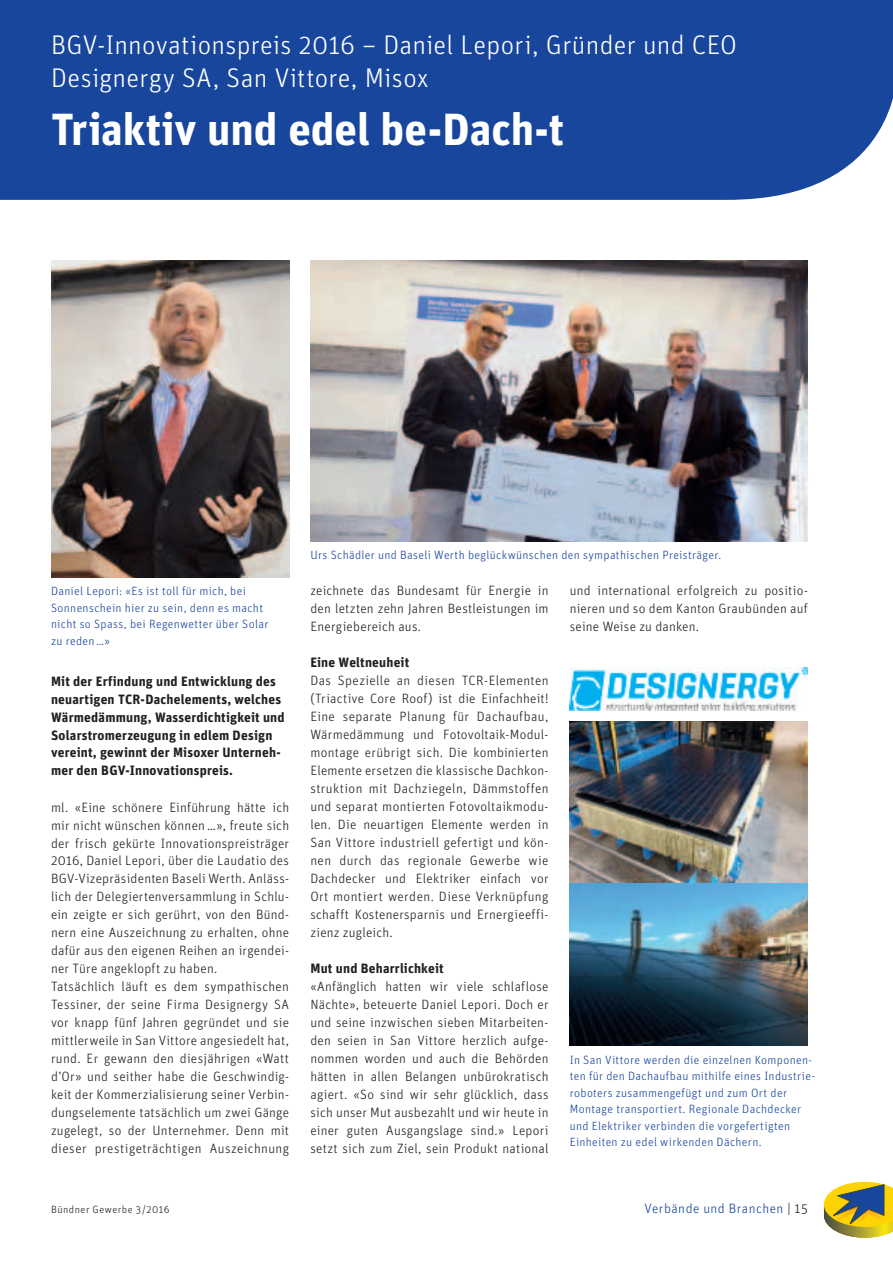
<style>
.page{position:relative;width:893px;height:1263px;background:#fff}
.page>*{position:absolute;margin:0;border:0;box-sizing:border-box;transform-origin:0 0}
.t1{font:45px "Unit SO Pri Bold";color:#fff}
.t2{font:27px/32.4px "Unit SO Pri Light";letter-spacing:.01em;color:#fff}
.t3{font:13.5px/18px "Unit SO Pri Light";letter-spacing:.015em;color:#231f20;text-align:justify}
.t4{font:13.5px/18px "Unit SO Pri Bold";letter-spacing:.015em;color:#231f20}
.t5{font:13.5px "Unit SO Pri Light";letter-spacing:.04em;color:#18469d}
.t6{font:12px/16.5px "Unit SO Pri Light";letter-spacing:.025em;color:#18469d}
.t7{font:10.5px "Unit SO Pri Light";letter-spacing:.045em;color:#231f20}
.s1{color:#231f20}
</style>
<div class="page">
<div style="left:0;top:0;width:893px;height:200px;background:#18469d"></div>
<svg style="left:824px;top:1182px;width:69px;height:56px;background:#b0a650"></svg>
<img style="left:51px;top:261px;width:238px;height:316px">
<img style="left:310px;top:261px;width:498px;height:280px">
<img style="left:570px;top:721px;width:238px;height:324px">
<img style="left:570px;top:667px;width:238px;height:43px">
<h2 class="t2" style="left:51px;top:29px;width:688px">BGV-Innovationspreis 2016 – Daniel Lepori, Gründer und CEO<br>Designergy SA, San Vittore, Misox</h2>
<h1 class="t1" style="left:51px;top:102px;width:515px">Triaktiv und edel be-Dach-t</h1>
<p class="t6" style="left:51px;top:583px;width:219px">Daniel Lepori: «Es ist toll für mich, bei Sonnenschein hier zu sein, denn es macht nicht so Spass, bei Regenwetter über Solar zu reden…»</p>
<p class="t4" style="left:51px;top:671px;width:235px">Mit der Erfindung und Entwicklung des neuartigen TCR-Dachelements, welches Wärmedämmung, Wasserdichtigkeit und Solarstromerzeugung in edlem Design vereint, gewinnt der Misoxer Unterneh&shy;mer den BGV-Innovationspreis.</p>
<p class="t3" style="left:51px;top:798px;width:240px;text-align:left">ml. «Eine schönere Einführung hätte ich mir nicht wünschen können…», freute sich der frisch gekürte Innovationspreisträger 2016, Daniel Lepori, über die Laudatio des BGV-Vizepräsidenten Baseli Werth. Anläss&shy;lich der Delegiertenversammlung in Schlu&shy;ein zeigte er sich gerührt, von den Bünd&shy;nern eine Auszeichnung zu erhalten, ohne dafür aus den eigenen Reihen an irgendei&shy;ner Türe angeklopft zu haben.<br>Tatsächlich läuft es dem sympathischen Tessiner, der seine Firma Designergy SA vor knapp fünf Jahren gegründet und sie mittlerweile in San Vittore angesiedelt hat, rund. Er gewann den diesjährigen «Watt d’Or» und seither habe die Geschwindig&shy;keit der Kommerzialisierung seiner Verbin&shy;dungselemente tatsächlich um zwei Gänge zugelegt, so der Unternehmer. Denn mit dieser prestigeträchtigen Auszeichnung</p>
<p class="t6" style="left:310px;top:547px;width:412px">Urs Schädler und Baseli Werth beglückwünschen den sympathischen Preisträger.</p>
<p class="t3" style="left:310px;top:582px;width:240px">zeichnete das Bundesamt für Energie in den letzten zehn Jahren Bestleistungen im Energiebereich aus.</p>
<p class="t4" style="left:310px;top:653px;width:100px">Eine Weltneuheit</p>
<p class="t3" style="left:310px;top:672px;width:240px">Das Spezielle an diesen TCR-Elementen (Triactive Core Roof) ist die Einfachheit!<br>Eine separate Planung für Dachaufbau, Wärmedämmung und Fotovoltaik-Modul&shy;montage erübrigt sich. Die kombinierten Elemente ersetzen die klassische Dachkon&shy;struktion mit Dachziegeln, Dämmstoffen und separat montierten Fotovoltaikmodu&shy;len. Die neuartigen Elemente werden in San Vittore industriell gefertigt und kön&shy;nen durch das regionale Gewerbe wie Dachdecker und Elektriker einfach vor Ort montiert werden. Diese Verknüpfung schafft Kostenersparnis und Ernergieeffi&shy;zienz zugleich.</p>
<p class="t4" style="left:310px;top:959px;width:135px">Mut und Beharrlichkeit</p>
<p class="t3" style="left:310px;top:977px;width:240px">«Anfänglich hatten wir viele schlaflose Nächte», beteuerte Daniel Lepori. Doch er und seine inzwischen sieben Mitarbeiten&shy;den seien in San Vittore herzlich aufge&shy;nommen worden und auch die Behörden hätten in allen Belangen unbürokratisch agiert. «So sind wir sehr glücklich, dass sich unser Mut ausbezahlt und wir heute in einer guten Ausgangslage sind.» Lepori setzt sich zum Ziel, sein Produkt national</p>
<p class="t3" style="left:570px;top:581px;width:240px">und international erfolgreich zu positio&shy;nieren und so dem Kanton Graubünden auf seine Weise zu danken.</p>
<p class="t6" style="left:570px;top:1051px;width:247px">In San Vittore werden die einzelnen Komponen&shy;ten für den Dachaufbau mithilfe eines Industrie&shy;roboters zusammengefügt und zum Ort der Montage transportiert. Regionale Dachdecker und Elektriker verbinden die vorgefertigten Einheiten zu edel wirkenden Dächern.</p>
<p class="t7" style="left:51px;top:1203px;width:120px">Bündner Gewerbe 3/2016</p>
<p class="t5" style="left:645px;top:1201px;width:165px">Verbände und Branchen <span class="s1">| 15</span></p>
</div>
